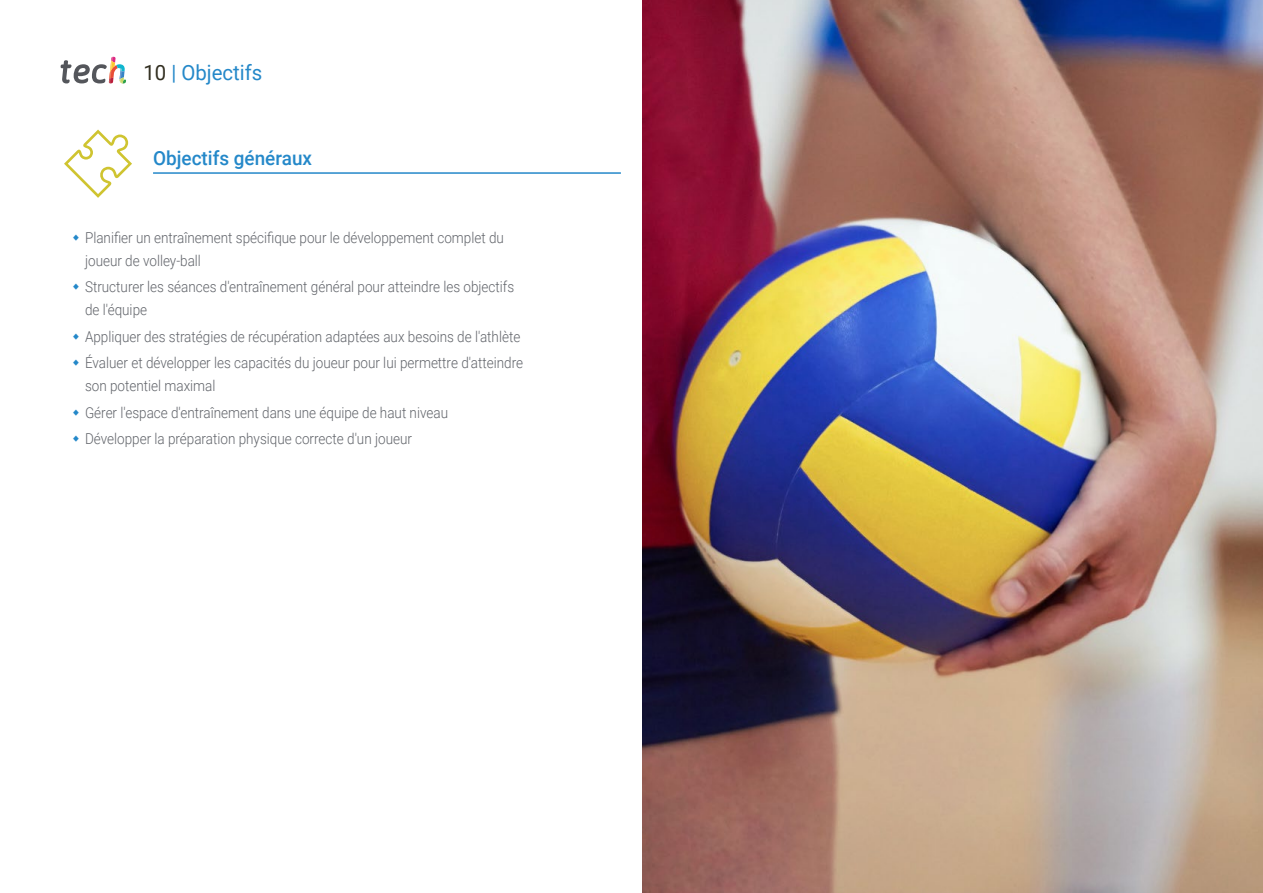
<style>
.page{position:relative;width:1263px;height:893px;background:#fff}
.page>*{position:absolute;margin:0;border:0;box-sizing:border-box;transform-origin:0 0}
.t1{font:21px "Roboto";color:#2488c9}
.t2{font:500 19.5px "Roboto";color:#2488c9}
.t3{font:300 15px/26.7px "Roboto";color:#61646a;scale:.9 1}
.s1{color:#312e20}
</style>
<div class="page">
<img style="left:642px;top:0;width:621px;height:893px">
<hr style="left:153px;top:173px;width:468px;height:1px;background:#2488c9">
<svg style="left:64px;top:130px;width:68px;height:68px"></svg>
<svg style="left:61px;top:57px;width:65px;height:27px"></svg>
<h1 class="t1" style="left:144px;top:57px;width:120px"><span class="s1">10</span> | Objectifs</h1>
<h2 class="t2" style="left:153px;top:144px;width:160px">Objectifs généraux</h2>
<p class="t3" style="left:85px;top:226px;width:467px;line-height:22.5px">Planifier un entraînement spécifique pour le développement complet du joueur de volley-ball</p>
<p class="t3" style="left:85px;top:275px;width:478px;line-height:22.5px">Structurer les séances d'entraînement général pour atteindre les objectifs de l'équipe</p>
<p class="t3" style="left:85px;top:322px;width:488px">Appliquer des stratégies de récupération adaptées aux besoins de l'athlète<br>Évaluer et développer les capacités du joueur pour lui permettre d'atteindre</p>
<p class="t3" style="left:85px;top:371px;width:405px">son potentiel maximal<br>Gérer l'espace d'entraînement dans une équipe de haut niveau<br>Développer la préparation physique correcte d'un joueur</p>
</div>
